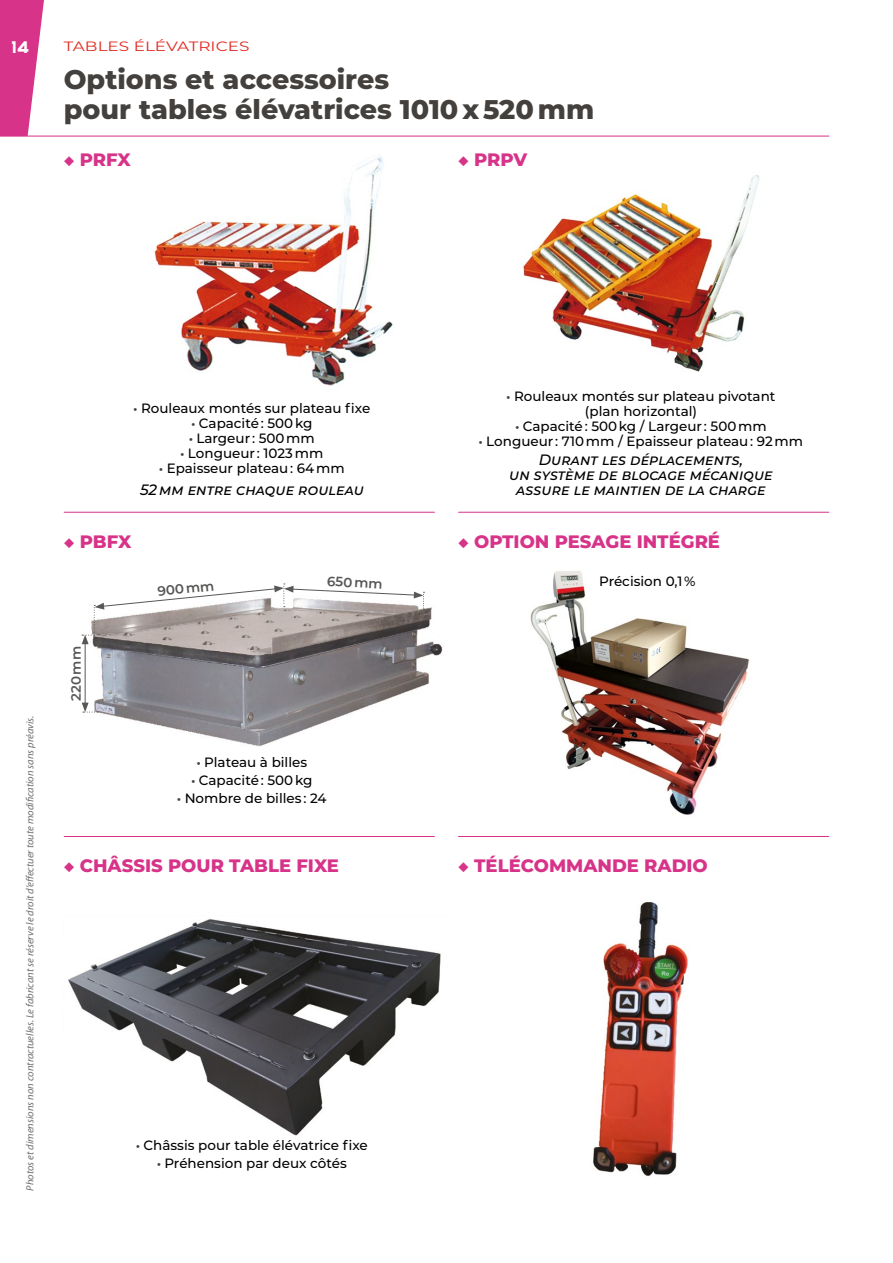
<style>
.page{position:relative;width:893px;height:1263px;background:#fff}
.page>*{position:absolute;margin:0;border:0;box-sizing:border-box;transform-origin:0 0}
.t1{font:800 27px/30px "Montserrat";color:#43403d}
.t2{font:800 18px "Montserrat";color:#d73389}
.t3{font:italic 500 15px/15px "Montserrat";color:#000;text-align:center}
.t4{font:800 15px "TYPOGRAPHPRO";color:#fff}
.t5{font:500 13.5px/15px "Montserrat";color:#000;text-align:center}
.t6{font:13.5px "Montserrat";color:#e1281e;scale:1.25 1}
.t7{font:600 13.5px "Montserrat";color:#575756}
.t8{font:italic 10.5px "Myriad Pro";color:#706f6f}
.s1{font-family:"Myriad Pro";font-weight:400;color:#43403d}
</style>
<div class="page">
<svg style="left:0;top:0;width:49px;height:136px"></svg>
<hr style="left:0;top:136px;width:829px;height:1px;background:#d73389">
<img style="left:154px;top:157px;width:239px;height:229px">
<img style="left:523px;top:175px;width:237px;height:197px">
<img style="left:530px;top:571px;width:219px;height:244px">
<hr style="left:64px;top:512px;width:370px;height:1px;background:#d73389">
<hr style="left:458px;top:512px;width:371px;height:1px;background:#d73389">
<img style="left:86px;top:591px;width:357px;height:156px">
<hr style="left:85px;top:642px;width:1px;height:63px;background:#575756">
<img style="left:68px;top:919px;width:373px;height:217px">
<hr style="left:64px;top:836px;width:370px;height:1px;background:#d73389">
<hr style="left:458px;top:836px;width:371px;height:1px;background:#d73389">
<img style="left:593px;top:902px;width:95px;height:275px">
<svg style="left:82px;top:584px;width:342px;height:60px"></svg>
<svg style="left:82px;top:703px;width:16px;height:10px"></svg>
<p class="t4" style="left:11px;top:36px;width:19px">14</p>
<p class="t6" style="left:64px;top:37px;width:150px">TABLES ÉLÉVATRICES</p>
<h1 class="t1" style="left:64px;top:63px;width:532px">Options et accessoires<br>pour tables élévatrices 1010 x 520 mm</h1>
<h2 class="t2" style="left:64px;top:147px;width:69px">◆ PRFX</h2>
<h2 class="t2" style="left:458px;top:147px;width:71px">◆ PRPV</h2>
<p class="t5" style="left:134px;top:400px;width:238px"><span class="s1">•</span> Rouleaux montés sur plateau fixe</p>
<p class="t5" style="left:191px;top:415px;width:122px"><span class="s1">•</span> Capacité : 500 kg</p>
<p class="t5" style="left:189px;top:430px;width:127px"><span class="s1">•</span> Largeur : 500 mm</p>
<p class="t5" style="left:181px;top:445px;width:144px"><span class="s1">•</span> Longueur : 1023 mm</p>
<p class="t5" style="left:159px;top:460px;width:187px"><span class="s1">•</span> Epaisseur plateau : 64 mm</p>
<p class="t3" style="left:140px;top:482px;width:225px">52 mm entre chaque rouleau</p>
<p class="t5" style="left:507px;top:388px;width:270px"><span class="s1">•</span> Rouleaux montés sur plateau pivotant (plan horizontal)</p>
<p class="t5" style="left:515px;top:418px;width:253px"><span class="s1">•</span> Capacité : 500 kg / Largeur : 500 mm</p>
<p class="t5" style="left:479px;top:433px;width:326px"><span class="s1">•</span> Longueur : 710 mm / Epaisseur plateau : 92 mm</p>
<p class="t3" style="left:509px;top:452px;width:265px">Durant les déplacements,<br>un système de blocage mécanique assure le maintien de la charge</p>
<h2 class="t2" style="left:64px;top:528px;width:69px">◆ PBFX</h2>
<h2 class="t2" style="left:458px;top:528px;width:263px">◆ OPTION PESAGE INTÉGRÉ</h2>
<p class="t8" style="left:23px;top:1191px;width:477px;rotate:-90deg">Photos et dimensions non contractuelles. Le fabricant se réserve le droit d’effectuer toute modification sans préavis.</p>
<p class="t7" style="left:67px;top:701px;width:57px;rotate:-90deg">220 mm</p>
<p class="t7" style="left:157px;top:582px;width:55px;rotate:-6deg">900 m m</p>
<p class="t7" style="left:327px;top:571px;width:54px;rotate:3deg">650 m m</p>
<p class="t5" style="left:197px;top:754px;width:112px"><span class="s1">•</span> Plateau à billes</p>
<p class="t5" style="left:191px;top:772px;width:122px"><span class="s1">•</span> Capacité : 500 kg</p>
<p class="t5" style="left:177px;top:790px;width:151px"><span class="s1">•</span> Nombre de billes : 24</p>
<p class="t5" style="left:599px;top:573px;width:98px">Précision 0,1 %</p>
<h2 class="t2" style="left:64px;top:852px;width:277px">◆ CHÂSSIS POUR TABLE FIXE</h2>
<h2 class="t2" style="left:458px;top:852px;width:251px">◆ TÉLÉCOMMANDE RADIO</h2>
<p class="t5" style="left:136px;top:1137px;width:233px"><span class="s1">•</span> Châssis pour table élévatrice fixe</p>
<p class="t5" style="left:157px;top:1155px;width:191px"><span class="s1">•</span> Préhension par deux côtés</p>
</div>
